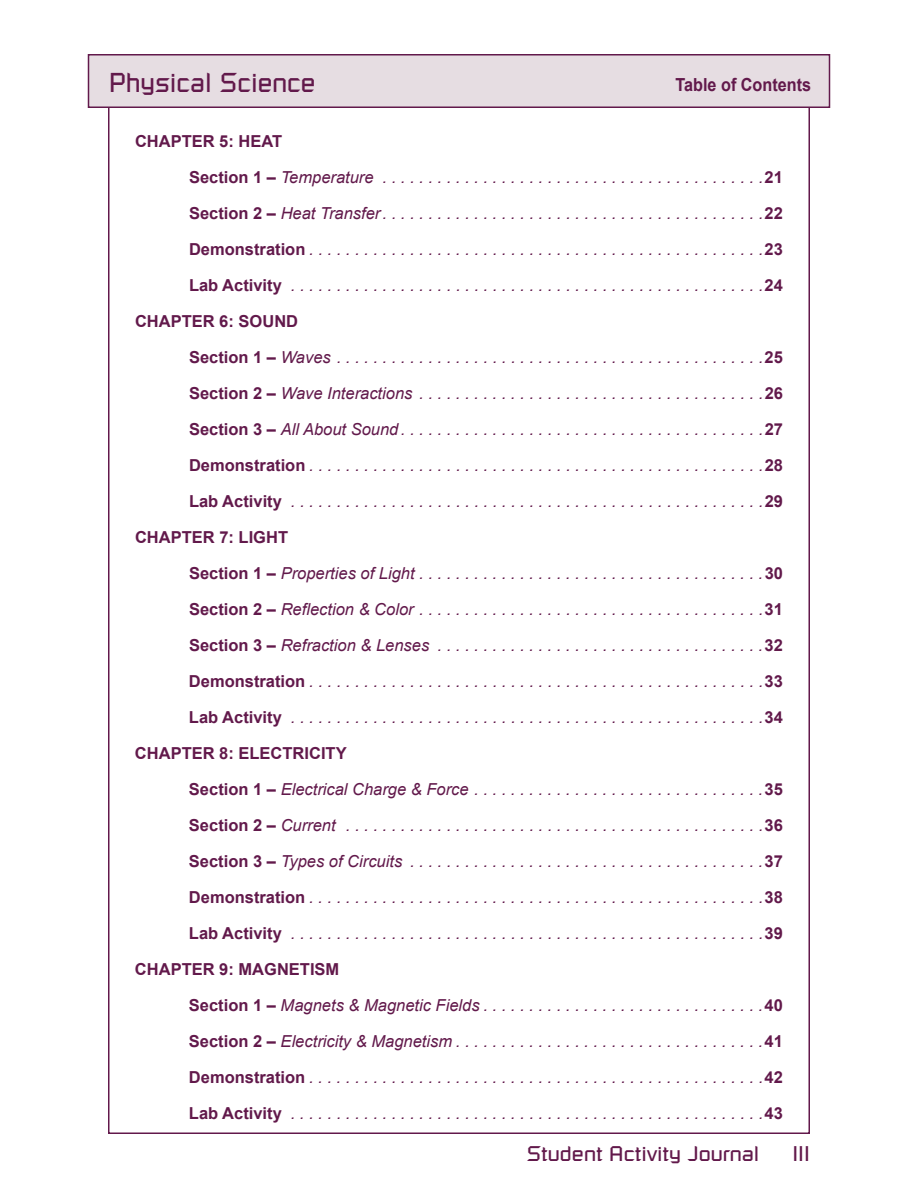
<style>
.page{position:relative;width:918px;height:1188px;background:#fff}
.page>*{position:absolute;margin:0;border:0;box-sizing:border-box;transform-origin:0 0}
.t1{font:27px "Russell Square";color:#62194b;scale:.95 1}
.t2{font:21px "Russell Square";color:#62194b}
.t3{font:700 18px "Arial";color:#62194b;scale:.9 1}
.t4{font:italic 16.5px "Arial";color:#62194b}
.t5{font:700 16.5px "Arial";color:#62194b}
.s1{font-weight:700;font-style:normal}
</style>
<div class="page">
<div style="left:88px;top:55px;width:742px;height:52px;background:#e6dde2"></div>
<div style="left:88px;top:54px;width:742px;height:54px;border:2px solid #62194b"></div>
<h1 class="t1" style="left:109px;top:72px;width:219px">Physical Science</h1>
<p class="t3" style="left:676px;top:75px;width:152px">Table of Contents</p>
<p class="t5" style="left:135px;top:132px;width:149px">CHAPTER 5: HEAT</p>
<p class="t4" style="left:189px;top:168px;width:596px"><span class="s1">Section 1 –</span> Temperature . . . . . . . . . . . . . . . . . . . . . . . . . . . . . . . . . . . . . . . . . .<span class="s1">21</span></p>
<p class="t4" style="left:189px;top:204px;width:596px"><span class="s1">Section 2 –</span> Heat Transfer. . . . . . . . . . . . . . . . . . . . . . . . . . . . . . . . . . . . . . . . . .<span class="s1">22</span></p>
<p class="t4" style="left:189px;top:240px;width:596px"><span class="s1">Demonstration</span> . . . . . . . . . . . . . . . . . . . . . . . . . . . . . . . . . . . . . . . . . . . . . . . . . .<span class="s1">23</span></p>
<p class="t4" style="left:189px;top:276px;width:596px"><span class="s1">Lab Activity</span> . . . . . . . . . . . . . . . . . . . . . . . . . . . . . . . . . . . . . . . . . . . . . . . . . . . .<span class="s1">24</span></p>
<p class="t5" style="left:135px;top:312px;width:165px">CHAPTER 6: SOUND</p>
<p class="t4" style="left:189px;top:348px;width:596px"><span class="s1">Section 1 –</span> Waves . . . . . . . . . . . . . . . . . . . . . . . . . . . . . . . . . . . . . . . . . . . . . . .<span class="s1">25</span></p>
<p class="t4" style="left:189px;top:384px;width:595px"><span class="s1">Section 2 –</span> Wave Interactions . . . . . . . . . . . . . . . . . . . . . . . . . . . . . . . . . . . . . .<span class="s1">26</span></p>
<p class="t4" style="left:189px;top:420px;width:595px"><span class="s1">Section 3 –</span> All About Sound . . . . . . . . . . . . . . . . . . . . . . . . . . . . . . . . . . . . . . . .<span class="s1">27</span></p>
<p class="t4" style="left:189px;top:456px;width:596px"><span class="s1">Demonstration</span> . . . . . . . . . . . . . . . . . . . . . . . . . . . . . . . . . . . . . . . . . . . . . . . . . .<span class="s1">28</span></p>
<p class="t4" style="left:189px;top:492px;width:596px"><span class="s1">Lab Activity</span> . . . . . . . . . . . . . . . . . . . . . . . . . . . . . . . . . . . . . . . . . . . . . . . . . . . .<span class="s1">29</span></p>
<p class="t5" style="left:135px;top:528px;width:155px">CHAPTER 7: LIGHT</p>
<p class="t4" style="left:189px;top:564px;width:595px"><span class="s1">Section 1 –</span> Properties of Light . . . . . . . . . . . . . . . . . . . . . . . . . . . . . . . . . . . . . .<span class="s1">30</span></p>
<p class="t4" style="left:189px;top:600px;width:595px"><span class="s1">Section 2 –</span> Reflection &amp; Color . . . . . . . . . . . . . . . . . . . . . . . . . . . . . . . . . . . . . .<span class="s1">31</span></p>
<p class="t4" style="left:189px;top:636px;width:595px"><span class="s1">Section 3 –</span> Refraction &amp; Lenses . . . . . . . . . . . . . . . . . . . . . . . . . . . . . . . . . . . .<span class="s1">32</span></p>
<p class="t4" style="left:189px;top:672px;width:596px"><span class="s1">Demonstration</span> . . . . . . . . . . . . . . . . . . . . . . . . . . . . . . . . . . . . . . . . . . . . . . . . . .<span class="s1">33</span></p>
<p class="t4" style="left:189px;top:708px;width:596px"><span class="s1">Lab Activity</span> . . . . . . . . . . . . . . . . . . . . . . . . . . . . . . . . . . . . . . . . . . . . . . . . . . . .<span class="s1">34</span></p>
<p class="t5" style="left:135px;top:744px;width:213px">CHAPTER 8: ELECTRICITY</p>
<p class="t4" style="left:189px;top:780px;width:596px"><span class="s1">Section 1 –</span> Electrical Charge &amp; Force . . . . . . . . . . . . . . . . . . . . . . . . . . . . . . . .<span class="s1">35</span></p>
<p class="t4" style="left:189px;top:816px;width:595px"><span class="s1">Section 2 –</span> Current . . . . . . . . . . . . . . . . . . . . . . . . . . . . . . . . . . . . . . . . . . . . . .<span class="s1">36</span></p>
<p class="t4" style="left:189px;top:852px;width:595px"><span class="s1">Section 3 –</span> Types of Circuits . . . . . . . . . . . . . . . . . . . . . . . . . . . . . . . . . . . . . . .<span class="s1">37</span></p>
<p class="t4" style="left:189px;top:888px;width:596px"><span class="s1">Demonstration</span> . . . . . . . . . . . . . . . . . . . . . . . . . . . . . . . . . . . . . . . . . . . . . . . . . .<span class="s1">38</span></p>
<p class="t4" style="left:189px;top:924px;width:596px"><span class="s1">Lab Activity</span> . . . . . . . . . . . . . . . . . . . . . . . . . . . . . . . . . . . . . . . . . . . . . . . . . . . .<span class="s1">39</span></p>
<p class="t5" style="left:135px;top:960px;width:206px">CHAPTER 9: MAGNETISM</p>
<p class="t4" style="left:189px;top:996px;width:596px"><span class="s1">Section 1 –</span> Magnets &amp; Magnetic Fields . . . . . . . . . . . . . . . . . . . . . . . . . . . . . . .<span class="s1">40</span></p>
<p class="t4" style="left:189px;top:1032px;width:595px"><span class="s1">Section 2 –</span> Electricity &amp; Magnetism . . . . . . . . . . . . . . . . . . . . . . . . . . . . . . . . . .<span class="s1">41</span></p>
<p class="t4" style="left:189px;top:1068px;width:596px"><span class="s1">Demonstration</span> . . . . . . . . . . . . . . . . . . . . . . . . . . . . . . . . . . . . . . . . . . . . . . . . . .<span class="s1">42</span></p>
<p class="t4" style="left:189px;top:1104px;width:596px"><span class="s1">Lab Activity</span> . . . . . . . . . . . . . . . . . . . . . . . . . . . . . . . . . . . . . . . . . . . . . . . . . . . .<span class="s1">43</span></p>
<p class="t2" style="left:527px;top:1146px;width:234px">Student Activity Journal</p>
<p class="t2" style="left:792px;top:1146px;width:19px">III</p>
</div>
